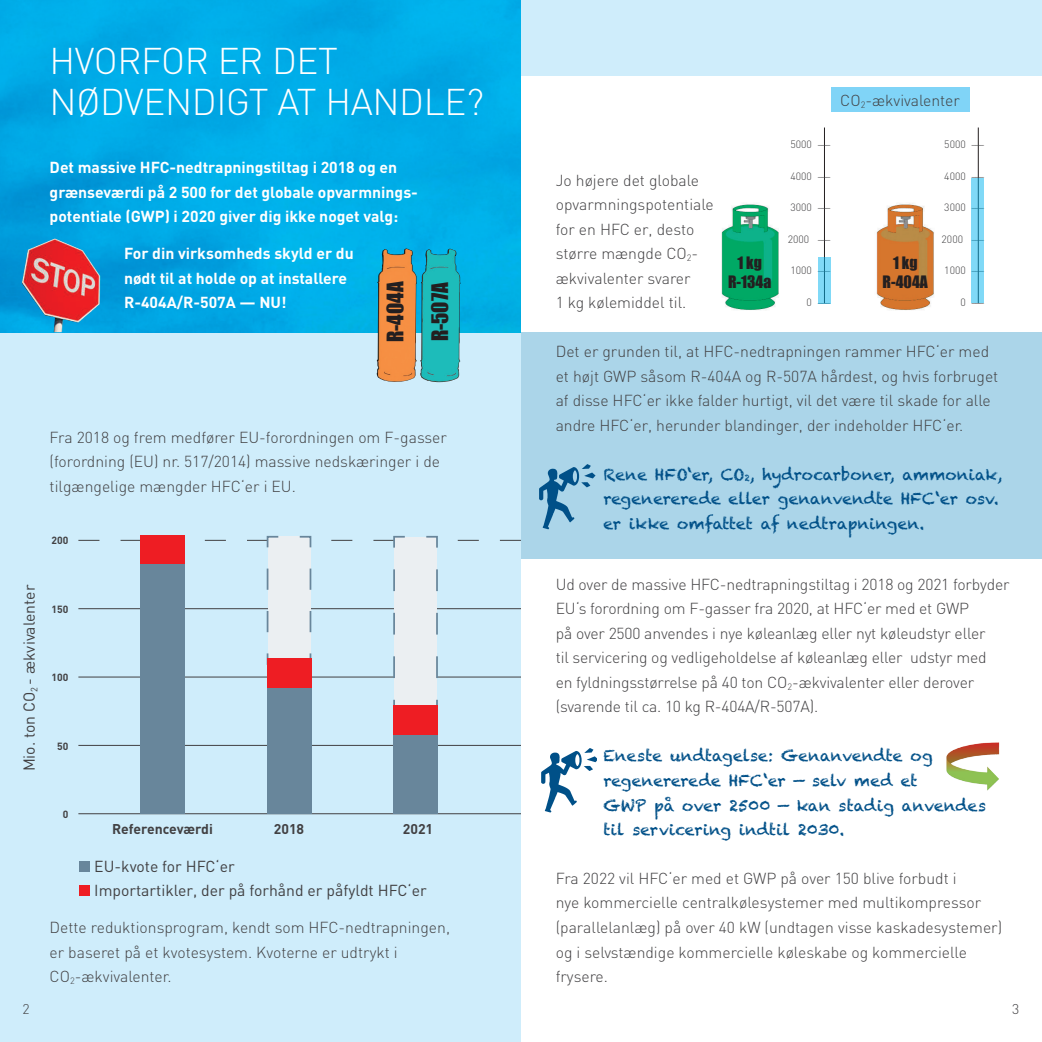
<style>
.page{position:relative;width:1042px;height:1042px;background:#fff}
.page>*{position:absolute;margin:0;border:0;box-sizing:border-box;transform-origin:0 0}
.t1{font:300 36.75px/40.2px "DIN";letter-spacing:-.01em;color:#fff}
.t2{font:21px/45px "Impact";color:#231f20}
.t3{font:300 15.75px/24.5px "DIN";color:#414042}
.t4{font:15.75px/24.5px "Chalkduster";color:#005088}
.t5{font:700 15.75px/24.5px "DIN";color:#fff}
.t6{font:15.75px/24.5px "DIN";color:#414042}
.t7{font:15.75px/18.9px "Impact";color:#231f20;text-align:center}
.t8{font:700 14px "DIN";color:#414042}
.t9{font:300 14px "DIN";color:#414042}
.t10{font:300 10.5px "DIN";color:#414042}
.t11{font:700 10.33px "DIN";color:#414042}
</style>
<div class="page">
<div style="left:0;top:330px;width:521px;height:712px;background:#cfedfb"></div>
<div style="left:521px;top:332px;width:521px;height:227px;background:#abd5e9"></div>
<img style="left:0;top:0;width:521px;height:333px">
<img style="left:539px;top:464px;width:57px;height:66px">
<img style="left:946px;top:742px;width:54px;height:49px">
<img style="left:541px;top:748px;width:56px;height:65px">
<img style="left:22px;top:238px;width:78px;height:94px">
<img style="left:376px;top:248px;width:41px;height:134px">
<img style="left:420px;top:249px;width:40px;height:133px">
<hr style="left:78px;top:813px;width:443px;height:1px;background:#414042">
<hr style="left:78px;top:745px;width:443px;height:1px;background:#414042">
<div style="left:79px;top:861px;width:11px;height:11px;background:#68869b"></div>
<div style="left:79px;top:885px;width:11px;height:11px;background:#ee1d23"></div>
<div style="left:140px;top:565px;width:45px;height:249px;background:#68869b"></div>
<div style="left:393px;top:705px;width:45px;height:108px;background:#68869b"></div>
<svg style="left:78px;top:535px;width:443px;height:177px"></svg>
<div style="left:267px;top:658px;width:44px;height:156px;background:#68869b"></div>
<div style="left:267px;top:658px;width:45px;height:29px;background:#ee1d23"></div>
<div style="left:393px;top:706px;width:45px;height:29px;background:#ee1d23"></div>
<img style="left:721px;top:87px;width:258px;height:223px">
<div style="left:830px;top:87px;width:139px;height:25px;background:#80d4f7"></div>
<hr style="left:824px;top:127px;width:1px;height:176px;background:#231f20">
<svg style="left:818px;top:257px;width:12px;height:46px"></svg>
<hr style="left:978px;top:127px;width:1px;height:176px;background:#231f20">
<svg style="left:972px;top:178px;width:12px;height:125px"></svg>
<div style="left:521px;top:0;width:521px;height:75px;background:#cfedfb"></div>
<h1 class="t1" style="left:50px;top:41px;width:436px">HVORFOR ER DET<br>NØDVENDIGT AT HANDLE?</h1>
<p class="t5" style="left:50px;top:155px;width:370px">Det massive HFC-nedtrapningstiltag i 2018 og en grænseværdi på 2 500 for det globale opvarmnings&shy;potentiale (GWP) i 2020 giver dig ikke noget valg:</p>
<p class="t5" style="left:124px;top:240px;width:231px">For din virksomheds skyld er du nødt til at holde op at installere<br>R-404A/R-507A — NU!</p>
<h2 class="t2" style="left:372px;top:342px;width:62px;rotate:-90deg">R-404A<br>R-507A</h2>
<p class="t3" style="left:50px;top:425px;width:399px">Fra 2018 og frem medfører EU-forordningen om F-gasser (forordning (EU) nr. 517/2014) massive nedskæringer i de tilgængelige mængder HFC‘er i EU.</p>
<p class="t11" style="left:52px;top:533px;width:18px">200</p>
<p class="t6" style="left:17px;top:771px;width:188px;rotate:-90deg">Mio. ton CO<sub>2</sub> - ækvivalenter</p>
<p class="t11" style="left:52px;top:602px;width:18px">150</p>
<p class="t11" style="left:52px;top:670px;width:18px">100</p>
<p class="t11" style="left:57px;top:739px;width:13px">50</p>
<p class="t11" style="left:63px;top:807px;width:7px">0</p>
<p class="t8" style="left:112px;top:820px;width:102px">Referenceværdi</p>
<p class="t8" style="left:274px;top:820px;width:32px">2018</p>
<p class="t8" style="left:403px;top:820px;width:32px">2021</p>
<p class="t6" style="left:94px;top:853px;width:334px">EU-kvote for HFC‘er<br>Importartikler, der på forhånd er påfyldt HFC‘er</p>
<p class="t3" style="left:50px;top:915px;width:402px">Dette reduktionsprogram, kendt som HFC-nedtrapningen, er baseret på et kvotesystem. Kvoterne er udtrykt i<br>CO<sub>2</sub>-ækvivalenter.</p>
<p class="t3" style="left:556px;top:167px;width:160px">Jo højere det globale opvarmningspotentiale for en HFC er, desto større mængde CO<sub>2</sub>- ækvivalenter svarer<br>1 kg kølemiddel til.</p>
<p class="t7" style="left:728px;top:253px;width:45px">1 kg<br>R-134a</p>
<p class="t3" style="left:840px;top:88px;width:121px">CO<sub>2</sub>-ækvivalenter</p>
<p class="t10" style="left:790px;top:138px;width:42px">5000 –––</p>
<p class="t10" style="left:790px;top:170px;width:42px">4000 –––</p>
<p class="t10" style="left:790px;top:201px;width:42px">3000 –––</p>
<p class="t10" style="left:788px;top:233px;width:45px">2000 –––</p>
<p class="t10" style="left:790px;top:264px;width:42px">1000 –––</p>
<p class="t10" style="left:806px;top:296px;width:26px">0 –––</p>
<p class="t7" style="left:882px;top:253px;width:47px">1 kg<br>R-404A</p>
<p class="t10" style="left:944px;top:138px;width:42px">5000 –––</p>
<p class="t10" style="left:944px;top:170px;width:42px">4000 –––</p>
<p class="t10" style="left:944px;top:201px;width:42px">3000 –––</p>
<p class="t10" style="left:941px;top:233px;width:45px">2000 –––</p>
<p class="t10" style="left:944px;top:264px;width:42px">1000 –––</p>
<p class="t10" style="left:960px;top:296px;width:26px">0 –––</p>
<p class="t3" style="left:556px;top:339px;width:444px">Det er grunden til, at HFC-nedtrapningen rammer HFC‘er med et højt GWP såsom R-404A og R-507A hårdest, og hvis forbruget af disse HFC‘er ikke falder hurtigt, vil det være til skade for alle andre HFC‘er, herunder blandinger, der indeholder HFC‘er.</p>
<p class="t4" style="left:603px;top:462px;width:400px">Rene HFO‘er, CO<sub>2</sub>, hydrocarboner, ammoniak, regenererede eller genanvendte HFC‘er osv. er ikke omfattet af nedtrapningen.</p>
<p class="t3" style="left:556px;top:572px;width:455px">Ud over de massive HFC-nedtrapningstiltag i 2018 og 2021 forbyder EU‘s forordning om F-gasser fra 2020, at HFC‘er med et GWP<br>på over 2500 anvendes i nye køleanlæg eller nyt køleudstyr eller<br>til servicering og vedligeholdelse af køleanlæg eller udstyr med<br>en fyldningsstørrelse på 40 ton CO<sub>2</sub>-ækvivalenter eller derover (svarende til ca. 10 kg R-404A/R-507A).</p>
<p class="t4" style="left:603px;top:744px;width:384px">Eneste undtagelse: Genanvendte og regenererede HFC‘er — selv med et<br>GWP på over 2500 — kan stadig anvendes til servicering indtil 2030.</p>
<p class="t3" style="left:556px;top:866px;width:448px">Fra 2022 vil HFC‘er med et GWP på over 150 blive forbudt i<br>nye kommercielle centralkølesystemer med multikompressor (parallelanlæg) på over 40 kW (undtagen visse kaskadesystemer) og i selvstændige kommercielle køleskabe og kommercielle frysere.</p>
<p class="t9" style="left:23px;top:1000px;width:9px">2</p>
<p class="t9" style="left:1012px;top:1000px;width:9px">3</p>
</div>
